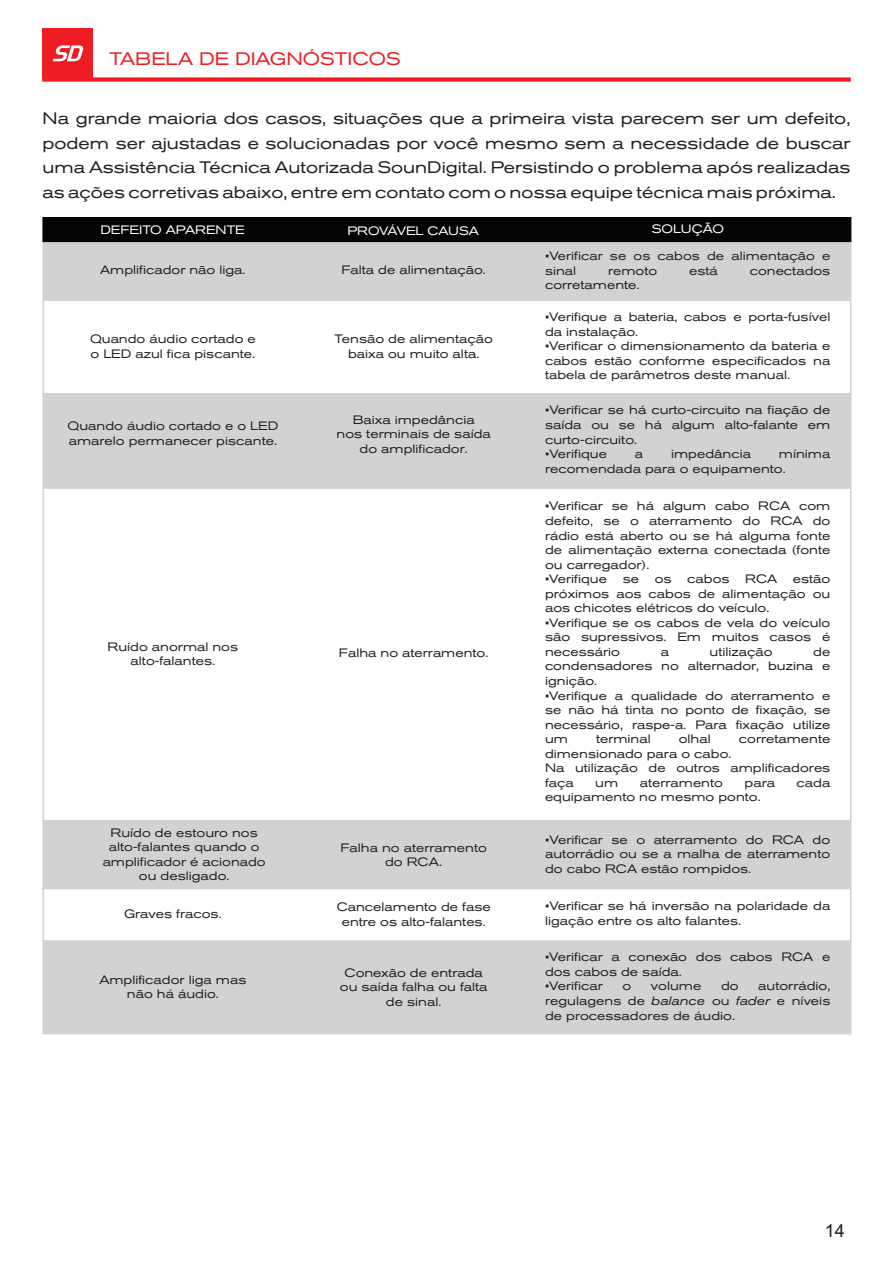
<style>
.page{position:relative;width:893px;height:1263px;background:#fff}
.page>*{position:absolute;margin:0;border:0;box-sizing:border-box;transform-origin:0 0}
.t1{font:expanded 18px "Akzidenz Grotesk BQ";color:#ee1d23}
.t2{font:18px "Arial";color:#231f20}
.t3{font:expanded 16.5px/24.6px "Akzidenz Grotesk BQ";color:#231f20;text-align:justify}
.t4{font:expanded 12.15px/14.5px "Akzidenz Grotesk BQ";color:#231f20;text-align:justify}
.t5{font:expanded 12.15px "Akzidenz Grotesk BQ";color:#fff}
.s1{font-family:"Arial";font-stretch:normal}
.s2{font-style:italic}
</style>
<div class="page">
<div style="left:42px;top:77px;width:809px;height:5px;background:#ee1d23"></div>
<div style="left:42px;top:28px;width:51px;height:51px;background:#ee1d23"></div>
<svg style="left:53px;top:45px;width:30px;height:16px"></svg>
<div style="left:42px;top:942px;width:810px;height:93px;background:#d1d2d4"></div>
<svg style="left:42px;top:302px;width:810px;height:90px"></svg>
<div style="left:42px;top:243px;width:810px;height:59px;background:#d1d2d4"></div>
<div style="left:42px;top:392px;width:810px;height:95px;background:#d1d2d4"></div>
<svg style="left:42px;top:487px;width:810px;height:332px"></svg>
<div style="left:42px;top:819px;width:810px;height:68px;background:#d1d2d4"></div>
<svg style="left:42px;top:887px;width:810px;height:55px"></svg>
<div style="left:42px;top:217px;width:810px;height:26px;background:#040504"></div>
<h1 class="t1" style="left:110px;top:52px;width:293px">TABELA DE DIAGNÓSTICOS</h1>
<p class="t3" style="left:43px;top:107px;width:809px">Na grande maioria dos casos, situações que a primeira vista parecem ser um defeito, podem ser ajustadas e solucionadas por você mesmo sem a necessidade de buscar uma Assistência Técnica Autorizada SounDigital. Persistindo o problema após realizadas as ações corretivas abaixo, entre em contato com o nossa equipe técnica mais próxima.</p>
<p class="t5" style="left:100px;top:225px;width:146px">DEFEITO APARENTE</p>
<p class="t5" style="left:347px;top:226px;width:133px">PROVÁVEL CAUSA</p>
<p class="t5" style="left:652px;top:225px;width:74px">SOLUÇÃO</p>
<p class="t4" style="left:100px;top:263px;width:147px">Amplificador não liga.</p>
<p class="t4" style="left:341px;top:263px;width:146px">Falta de alimentação.</p>
<p class="t4" style="left:90px;top:333px;width:167px">Quando áudio cortado e o LED azul fica piscante.</p>
<p class="t4" style="left:335px;top:333px;width:160px;text-align:center">Tensão de alimentação baixa ou muito alta.</p>
<p class="t4" style="left:545px;top:250px;width:287px"><span class="s1">▪</span>Verificar se os cabos de alimentação e sinal</p>
<p class="t4" style="left:608px;top:264px;width:51px">remoto</p>
<p class="t4" style="left:689px;top:264px;width:30px">está</p>
<p class="t4" style="left:750px;top:264px;width:82px">conectados</p>
<p class="t4" style="left:545px;top:279px;width:96px">corretamente.</p>
<p class="t4" style="left:545px;top:311px;width:287px"><span class="s1">▪</span>Verifique a bateria, cabos e porta-fusível da instalação.</p>
<p class="t4" style="left:545px;top:340px;width:287px"><span class="s1">▪</span>Verificar o dimensionamento da bateria e cabos estão conforme especificados na tabela de parâmetros deste manual.</p>
<p class="t4" style="left:68px;top:420px;width:212px">Quando áudio cortado e o LED amarelo permanecer piscante.</p>
<p class="t4" style="left:337px;top:413px;width:156px;text-align:center">Baixa impedância<br>nos terminais de saída do amplificador.</p>
<p class="t4" style="left:545px;top:404px;width:287px"><span class="s1">▪</span>Verificar se há curto-circuito na fiação de saída ou se há algum alto-falante em curto-circuito.</p>
<p class="t4" style="left:545px;top:448px;width:64px"><span class="s1">▪</span>Verifique</p>
<p class="t4" style="left:635px;top:448px;width:10px">a</p>
<p class="t4" style="left:671px;top:448px;width:81px">impedância</p>
<p class="t4" style="left:545px;top:448px;width:287px;text-indent:234px">mínima recomendada para o equipamento.</p>
<p class="t4" style="left:108px;top:640px;width:132px;text-align:center">Ruído anormal nos alto-falantes.</p>
<p class="t4" style="left:339px;top:647px;width:151px">Falha no aterramento.</p>
<p class="t4" style="left:545px;top:500px;width:287px"><span class="s1">▪</span>Verificar se há algum cabo RCA com defeito, se o aterramento do RCA do rádio está aberto ou se há alguma fonte de alimentação externa conectada (fonte ou carregador).</p>
<p class="t4" style="left:545px;top:573px;width:64px"><span class="s1">▪</span>Verifique</p>
<p class="t4" style="left:623px;top:573px;width:18px">se</p>
<p class="t4" style="left:655px;top:573px;width:18px">os</p>
<p class="t4" style="left:687px;top:573px;width:44px">cabos</p>
<p class="t4" style="left:745px;top:573px;width:34px">RCA</p>
<p class="t4" style="left:545px;top:573px;width:287px;text-indent:248px">estão próximos aos cabos de alimentação ou aos chicotes elétricos do veículo.</p>
<p class="t4" style="left:545px;top:616px;width:287px"><span class="s1">▪</span>Verifique se os cabos de vela do veículo são supressivos. Em muitos casos é necessário</p>
<p class="t4" style="left:545px;top:645px;width:287px;text-indent:268px">de condensadores no alternador, buzina e ignição.</p>
<p class="t4" style="left:545px;top:689px;width:287px"><span class="s1">▪</span>Verifique a qualidade do aterramento e se não há tinta no ponto de fixação, se necessário, raspe-a. Para fixação utilize um</p>
<p class="t4" style="left:661px;top:645px;width:10px">a</p>
<p class="t4" style="left:710px;top:645px;width:65px">utilização</p>
<p class="t4" style="left:596px;top:733px;width:56px">terminal</p>
<p class="t4" style="left:679px;top:733px;width:34px">olhal</p>
<p class="t4" style="left:739px;top:733px;width:93px">corretamente</p>
<p class="t4" style="left:545px;top:747px;width:287px;text-align:left">dimensionado para o cabo.<br>Na utilização de outros amplificadores faça</p>
<p class="t4" style="left:595px;top:776px;width:24px">um</p>
<p class="t4" style="left:640px;top:776px;width:85px">aterramento</p>
<p class="t4" style="left:744px;top:776px;width:32px">para</p>
<p class="t4" style="left:797px;top:776px;width:35px">cada</p>
<p class="t4" style="left:545px;top:791px;width:217px">equipamento no mesmo ponto.</p>
<p class="t4" style="left:103px;top:826px;width:165px;text-align:center">Ruído de estouro nos alto-falantes quando o amplificador é acionado ou desligado.</p>
<p class="t4" style="left:340px;top:841px;width:148px;text-align:center">Falha no aterramento do RCA.</p>
<p class="t4" style="left:545px;top:833px;width:287px"><span class="s1">▪</span>Verificar se o aterramento do RCA do autorrádio ou se a malha de aterramento do cabo RCA estão rompidos.</p>
<p class="t4" style="left:124px;top:908px;width:99px">Graves fracos.</p>
<p class="t4" style="left:337px;top:901px;width:156px;text-align:center">Cancelamento de fase entre os alto-falantes.</p>
<p class="t4" style="left:545px;top:900px;width:287px"><span class="s1">▪</span>Verificar se há inversão na polaridade da ligação entre os alto falantes.</p>
<p class="t4" style="left:99px;top:973px;width:148px;text-align:center">Amplificador liga mas não há áudio.</p>
<p class="t4" style="left:340px;top:966px;width:149px;text-align:center">Conexão de entrada ou saída falha ou falta de sinal.</p>
<p class="t4" style="left:545px;top:951px;width:287px"><span class="s1">▪</span>Verificar a conexão dos cabos RCA e dos cabos de saída.</p>
<p class="t4" style="left:545px;top:980px;width:59px"><span class="s1">▪</span>Verificar</p>
<p class="t4" style="left:622px;top:980px;width:10px">o</p>
<p class="t4" style="left:651px;top:980px;width:52px">volume</p>
<p class="t4" style="left:721px;top:980px;width:19px">do</p>
<p class="t4" style="left:545px;top:980px;width:287px;text-indent:213px">autorrádio, regulagens de <span class="s2">balance</span> ou <span class="s2">fader</span> e níveis de processadores de áudio.</p>
<h1 class="t2" style="left:825px;top:1224px;width:22px">14</h1>
</div>
